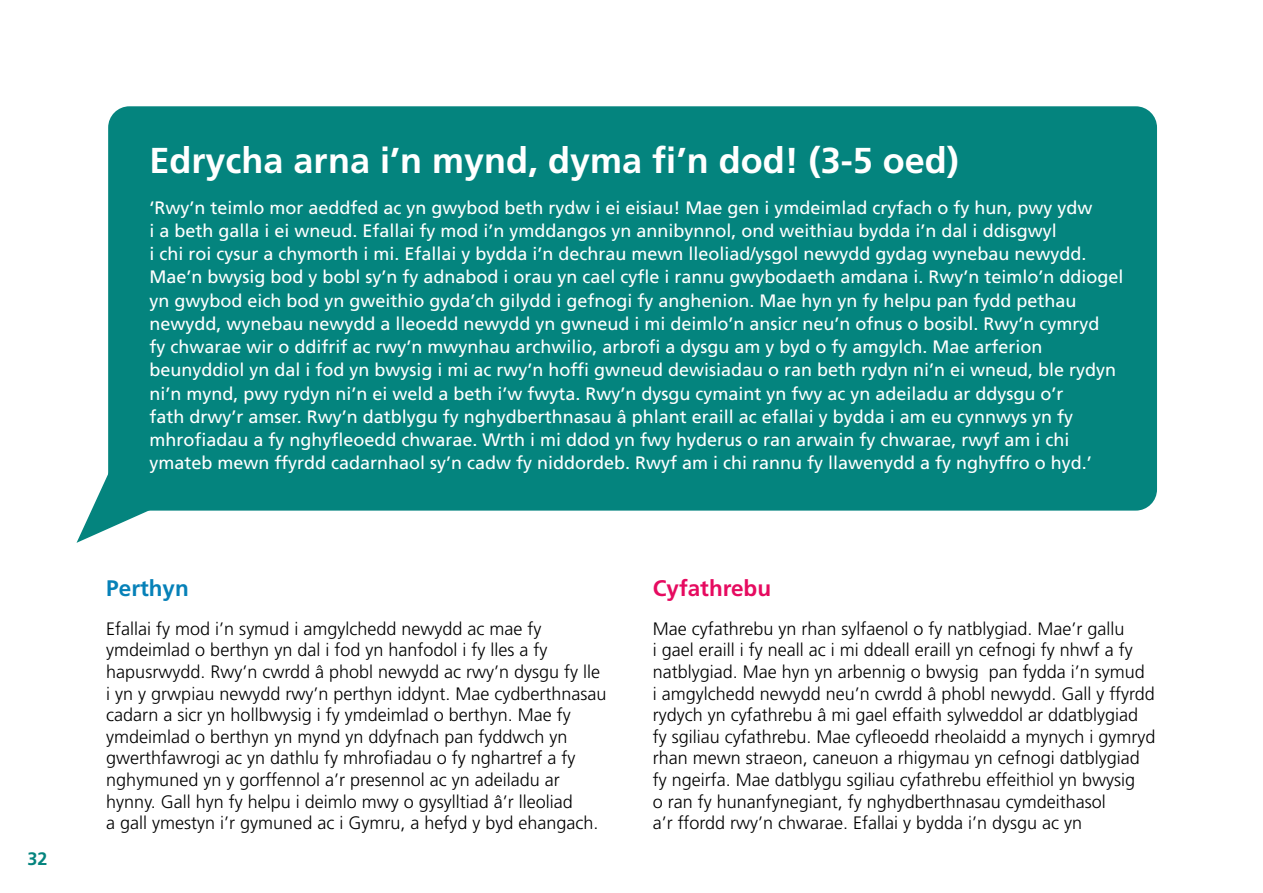
<style>
.page{position:relative;width:1263px;height:893px;background:#fff}
.page>*{position:absolute;margin:0;border:0;box-sizing:border-box;transform-origin:0 0}
.P_-_Body_Text{font:700 36px "Frutiger LT Std";color:#fff}
.Communication_header{font:700 22.5px "Frutiger LT Std";color:#e60b60}
.Belonging_header{font:700 22.5px "Frutiger LT Std";color:#0681b8}
.P_-_Body_Text-2{font:18px/23.2px "Frutiger LT Std";color:#fff}
.P_-_Body_Text-3{font:300 18px/21.6px "Frutiger LT Std";color:#000}
.t1{font:700 18px "Frutiger LT Std";color:#04847e}
</style>
<div class="page">
<div style="left:108px;top:106px;width:1049px;height:405px;background:#04847e"></div>
<svg style="left:77px;top:452px;width:97px;height:91px"></svg>
<p class="t1" style="left:28px;top:848px;width:22px">32</p>
<p class="P_-_Body_Text" style="left:149px;top:140px;width:811px">Edrycha arna i’n mynd, dyma fi’n dod! (3-5 oed)</p>
<p class="P_-_Body_Text-2" style="left:149px;top:196px;width:976px">‘Rwy’n teimlo mor aeddfed ac yn gwybod beth rydw i ei eisiau! Mae gen i ymdeimlad cryfach o fy hun, pwy ydw<br>i a beth galla i ei wneud. Efallai fy mod i’n ymddangos yn annibynnol, ond weithiau bydda i’n dal i ddisgwyl<br>i chi roi cysur a chymorth i mi. Efallai y bydda i’n dechrau mewn lleoliad/ysgol newydd gydag wynebau newydd.<br>Mae’n bwysig bod y bobl sy’n fy adnabod i orau yn cael cyfle i rannu gwybodaeth amdana i. Rwy’n teimlo’n ddiogel yn gwybod eich bod yn gweithio gyda’ch gilydd i gefnogi fy anghenion. Mae hyn yn fy helpu pan fydd pethau newydd, wynebau newydd a lleoedd newydd yn gwneud i mi deimlo’n ansicr neu’n ofnus o bosibl. Rwy’n cymryd<br>fy chwarae wir o ddifrif ac rwy’n mwynhau archwilio, arbrofi a dysgu am y byd o fy amgylch. Mae arferion beunyddiol yn dal i fod yn bwysig i mi ac rwy’n hoffi gwneud dewisiadau o ran beth rydyn ni’n ei wneud, ble rydyn ni’n mynd, pwy rydyn ni’n ei weld a beth i’w fwyta. Rwy’n dysgu cymaint yn fwy ac yn adeiladu ar ddysgu o’r<br>fath drwy’r amser. Rwy’n datblygu fy nghydberthnasau â phlant eraill ac efallai y bydda i am eu cynnwys yn fy mhrofiadau a fy nghyfleoedd chwarae. Wrth i mi ddod yn fwy hyderus o ran arwain fy chwarae, rwyf am i chi ymateb mewn ffyrdd cadarnhaol sy’n cadw fy niddordeb. Rwyf am i chi rannu fy llawenydd a fy nghyffro o hyd.’</p>
<p class="Belonging_header" style="left:106px;top:575px;width:84px">Perthyn</p>
<p class="P_-_Body_Text-3" style="left:106px;top:618px;width:502px">Efallai fy mod i’n symud i amgylchedd newydd ac mae fy ymdeimlad o berthyn yn dal i fod yn hanfodol i fy lles a fy hapusrwydd. Rwy’n cwrdd â phobl newydd ac rwy’n dysgu fy lle i yn y grwpiau newydd rwy’n perthyn iddynt. Mae cydberthnasau cadarn a sicr yn hollbwysig i fy ymdeimlad o berthyn. Mae fy ymdeimlad o berthyn yn mynd yn ddyfnach pan fyddwch yn gwerthfawrogi ac yn dathlu fy mhrofiadau o fy nghartref a fy nghymuned yn y gorffennol a’r presennol ac yn adeiladu ar hynny. Gall hyn fy helpu i deimlo mwy o gysylltiad â’r lleoliad<br>a gall ymestyn i’r gymuned ac i Gymru, a hefyd y byd ehangach.</p>
<p class="Communication_header" style="left:653px;top:575px;width:120px">Cyfathrebu</p>
<p class="P_-_Body_Text-3" style="left:653px;top:618px;width:504px">Mae cyfathrebu yn rhan sylfaenol o fy natblygiad. Mae’r gallu<br>i gael eraill i fy neall ac i mi ddeall eraill yn cefnogi fy nhwf a fy natblygiad. Mae hyn yn arbennig o bwysig pan fydda i’n symud<br>i amgylchedd newydd neu’n cwrdd â phobl newydd. Gall y ffyrdd rydych yn cyfathrebu â mi gael effaith sylweddol ar ddatblygiad fy sgiliau cyfathrebu. Mae cyfleoedd rheolaidd a mynych i gymryd rhan mewn straeon, caneuon a rhigymau yn cefnogi datblygiad fy ngeirfa. Mae datblygu sgiliau cyfathrebu effeithiol yn bwysig<br>o ran fy hunanfynegiant, fy nghydberthnasau cymdeithasol<br>a’r ffordd rwy’n chwarae. Efallai y bydda i’n dysgu ac yn</p>
</div>
